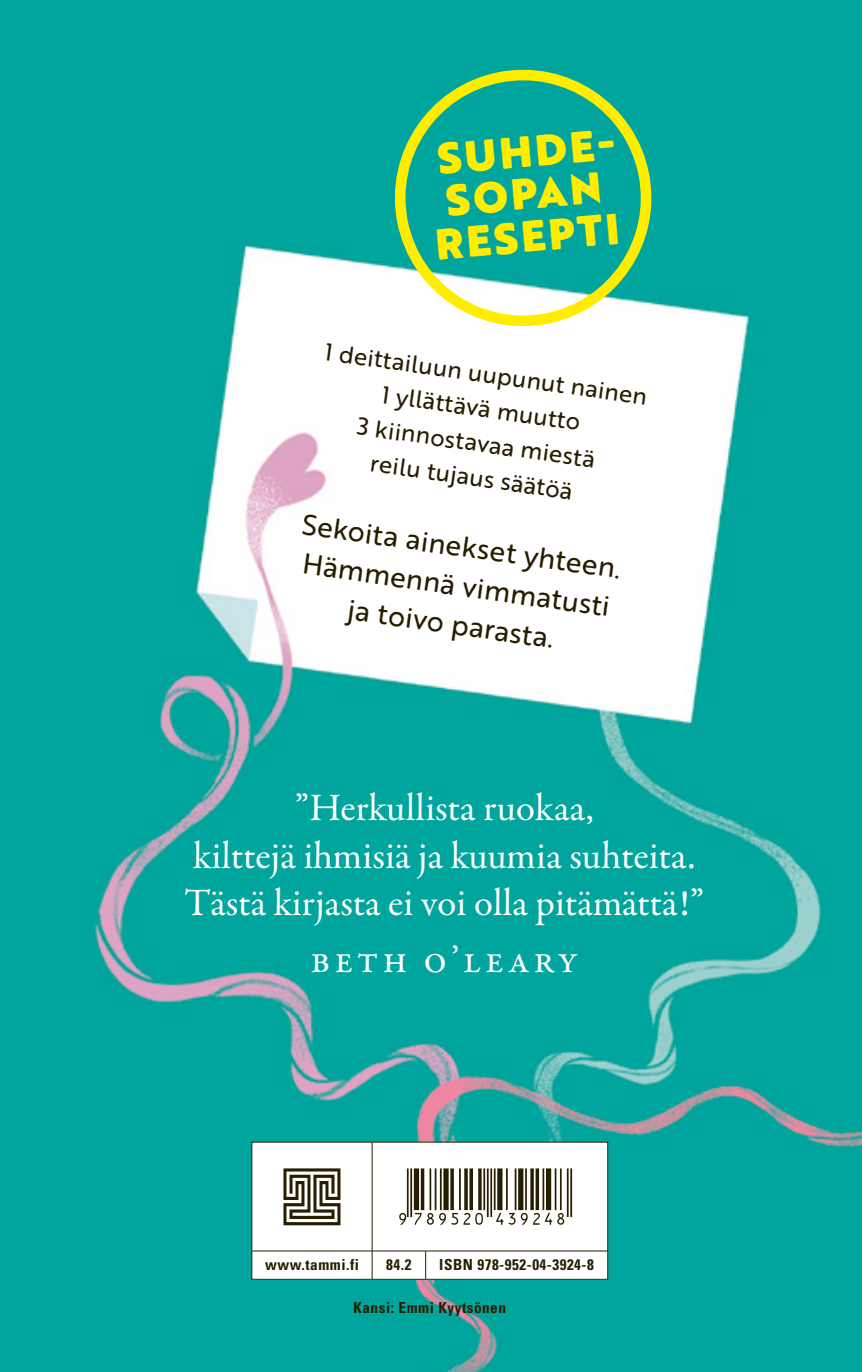
<style>
.page{position:relative;width:862px;height:1372px;background:#fff}
.page>*{position:absolute;margin:0;border:0;box-sizing:border-box;transform-origin:0 0}
.t1{font:55.57px "Viisas EAN Matala";color:#271e00}
.t2{font:900 42.3px/42.3px "Brother 1816 Printed";color:#ffed00;text-align:center}
.t3{font:39.15px/47.7px "Garamond Premr Pro";color:#fff;text-align:center}
.t4{font:39.15px "Garamond Premr Pro";letter-spacing:.1em;color:#fff}
.t5{font:28.12px/39.1px "Brother 1816 Printed";color:#271e00;text-align:center}
.t6{font:23.85px/34.6px "Brother 1816 Printed";color:#271e00;text-align:center}
.t7{font:700 condensed 15.08px "Univers LT Std";letter-spacing:.035em;color:#271e00}
</style>
<div class="page">
<img style="left:1px;top:0;width:860px;height:1371px">
<div style="left:252px;top:1142px;width:355px;height:137px;background:#fff"></div>
<hr style="left:371px;top:1142px;width:1px;height:136px;background:#271e00">
<hr style="left:252px;top:1250px;width:355px;height:1px;background:#271e00">
<svg style="left:425px;top:1250px;width:1px;height:28px"></svg>
<svg style="left:283px;top:1168px;width:57px;height:57px"></svg>
<svg style="left:389px;top:64px;width:267px;height:267px;background:#41b999"></svg>
<svg style="left:859px;top:0;width:3px;height:8px"></svg>
<svg style="left:859px;top:1364px;width:3px;height:8px"></svg>
<p class="t2" style="left:426px;top:138px;width:192px;rotate:-5deg">SUHDE-<br>SOPAN<br>RESEPTI</p>
<p class="t6" style="left:327px;top:333px;width:327px;rotate:8deg">1 deittailuun uupunut nainen<br>1 yllättävä muutto<br>3 kiinnostavaa miestä<br>reilu tujaus säätöä</p>
<p class="t5" style="left:305px;top:503px;width:323px;rotate:8deg">Sekoita ainekset yhteen.<br>Hämmennä vimmatusti ja toivo parasta.</p>
<p class="t3" style="left:184px;top:784px;width:521px">”Herkullista ruokaa,<br>kilttejä ihmisiä ja kuumia suhteita.<br>Tästä kirjasta ei voi olla pitämättä!”</p>
<p class="t4" style="left:310px;top:935px;width:269px">BETH O’LEARY</p>
<h1 class="t1" style="left:394px;top:1167px;width:179px">*9789520439248*</h1>
<p class="t7" style="left:265px;top:1255px;width:95px">www.tammi.fi</p>
<p class="t7" style="left:386px;top:1255px;width:27px">84.2</p>
<p class="t7" style="left:439px;top:1255px;width:156px">ISBN 978-952-04-3924-8</p>
<p class="t7" style="left:353px;top:1298px;width:154px">Kansi: Emmi Kyytsönen</p>
</div>
